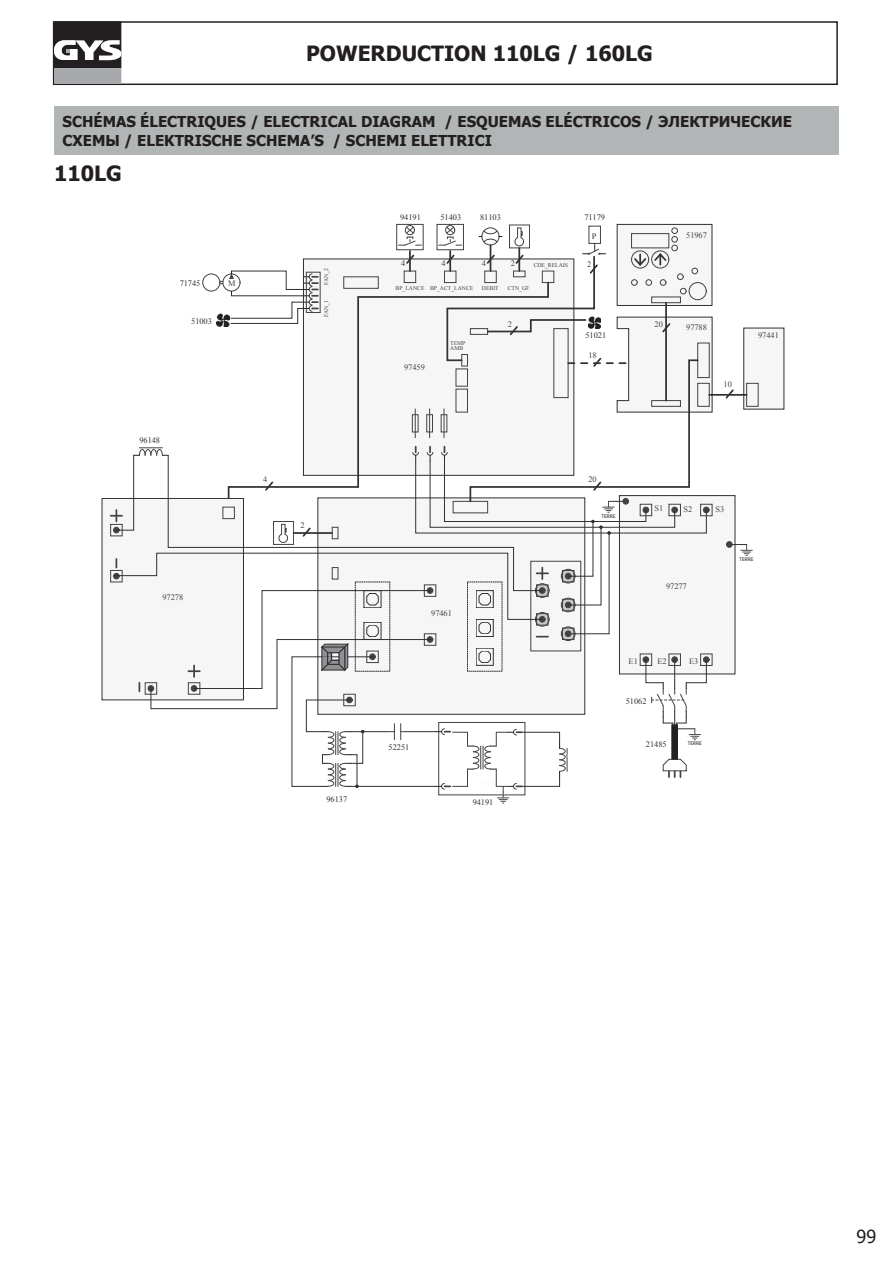
<style>
.page{position:relative;width:893px;height:1263px;background:#fff}
.page>*{position:absolute;margin:0;border:0;box-sizing:border-box;transform-origin:0 0}
.t1{font:700 21px "Tahoma";color:#231f20}
.t2{font:18px "Tahoma";color:#231f20}
.t3{font:700 15px/18px "Tahoma";color:#231f20}
.t4{font:8.4px "Times New Roman";letter-spacing:-.005em;color:#323031}
.t5{font:8.4px "Times New Roman";letter-spacing:-.005em;color:#414243}
.t6{font:5.7px/5.7px "Times New Roman";letter-spacing:-.005em;color:#414243}
.t7{font:700 4.95px "Arial Narrow";letter-spacing:.005em;color:#4c4d4e}
</style>
<div class="page">
<div style="left:53px;top:21px;width:785px;height:64px;border:2px solid #231f20"></div>
<div style="left:54px;top:68px;width:67px;height:16px;background:#a8a9ad"></div>
<svg style="left:54px;top:21px;width:67px;height:47px"></svg>
<div style="left:54px;top:106px;width:784px;height:49px;background:#b2b5b5"></div>
<div style="left:619px;top:496px;width:116px;height:178px;background:#f6f6f7"></div>
<div style="left:396px;top:224px;width:27px;height:26px;border:1px solid #414243"></div>
<div style="left:437px;top:224px;width:27px;height:26px;border:1px solid #414243"></div>
<div style="left:617px;top:224px;width:95px;height:82px;border:1px solid #323031"></div>
<div style="left:744px;top:328px;width:40px;height:81px;background:#f6f6f7"></div>
<div style="left:743px;top:328px;width:41px;height:81px;border:1px solid #323031"></div>
<div style="left:746px;top:383px;width:12px;height:24px;border:1px solid #414243"></div>
<hr style="left:709px;top:394px;width:38px;height:2px;background:#323031">
<svg style="left:724px;top:389px;width:11px;height:10px"></svg>
<div style="left:102px;top:498px;width:141px;height:202px;background:#f6f6f7"></div>
<div style="left:110px;top:524px;width:12px;height:12px;border:1px solid #414243"></div>
<div style="left:110px;top:570px;width:12px;height:12px;border:1px solid #414243"></div>
<svg style="left:731px;top:544px;width:21px;height:12px"></svg>
<svg style="left:726px;top:541px;width:6px;height:7px"></svg>
<svg style="left:111px;top:226px;width:601px;height:578px"></svg>
<h1 class="t1" style="left:306px;top:39px;width:348px">POWERDUCTION 110LG / 160LG</h1>
<p class="t3" style="left:63px;top:112px;width:731px">SCHÉMAS ÉLECTRIQUES / ELECTRICAL DIAGRAM / ESQUEMAS ELÉCTRICOS / ЭЛЕКТРИЧЕСКИЕ<br>СХЕМЫ / ELEKTRISCHE SCHEMA’S / SCHEMI ELETTRICI</p>
<h1 class="t1" style="left:54px;top:158px;width:69px">110LG</h1>
<p class="t4" style="left:180px;top:278px;width:22px">71745</p>
<p class="t5" style="left:228px;top:278px;width:9px">M</p>
<p class="t4" style="left:191px;top:315px;width:22px">51003</p>
<p class="t6" style="left:323px;top:285px;width:19px;rotate:-90deg">FAN_2</p>
<p class="t6" style="left:323px;top:317px;width:19px;rotate:-90deg">FAN_1</p>
<p class="t4" style="left:139px;top:435px;width:22px">96148</p>
<p class="t5" style="left:162px;top:592px;width:22px">97278</p>
<p class="t5" style="left:263px;top:474px;width:6px">4</p>
<p class="t5" style="left:301px;top:520px;width:6px">2</p>
<p class="t4" style="left:326px;top:794px;width:22px">96137</p>
<p class="t4" style="left:400px;top:212px;width:22px">94191</p>
<p class="t4" style="left:440px;top:212px;width:22px">51403</p>
<p class="t4" style="left:480px;top:212px;width:22px">81103</p>
<p class="t5" style="left:401px;top:258px;width:6px">4</p>
<p class="t5" style="left:442px;top:258px;width:6px">4</p>
<p class="t5" style="left:482px;top:258px;width:6px">4</p>
<p class="t5" style="left:511px;top:258px;width:6px">2</p>
<p class="t6" style="left:534px;top:262px;width:36px">CDE_RELAIS</p>
<p class="t6" style="left:396px;top:285px;width:79px">BP_LANCE BP_ACT_LANCE</p>
<p class="t6" style="left:482px;top:285px;width:18px">DEBIT</p>
<p class="t6" style="left:508px;top:285px;width:23px">CTN_GF</p>
<p class="t5" style="left:404px;top:361px;width:22px">97459</p>
<p class="t6" style="left:450px;top:340px;width:17px">TEMP<br>AMB</p>
<p class="t5" style="left:508px;top:318px;width:6px">2</p>
<p class="t4" style="left:584px;top:212px;width:22px">71179</p>
<p class="t4" style="left:592px;top:230px;width:6px">P</p>
<p class="t5" style="left:587px;top:259px;width:6px">2</p>
<p class="t4" style="left:585px;top:330px;width:22px">51021</p>
<p class="t5" style="left:588px;top:350px;width:10px">18</p>
<p class="t5" style="left:686px;top:229px;width:22px">51967</p>
<p class="t5" style="left:655px;top:318px;width:10px">20</p>
<p class="t5" style="left:686px;top:321px;width:22px">97788</p>
<p class="t5" style="left:724px;top:379px;width:10px">10</p>
<p class="t5" style="left:758px;top:330px;width:22px">97441</p>
<p class="t5" style="left:431px;top:607px;width:22px">97461</p>
<p class="t4" style="left:389px;top:741px;width:22px">52251</p>
<p class="t4" style="left:473px;top:796px;width:22px">94191</p>
<p class="t5" style="left:588px;top:474px;width:10px">20</p>
<p class="t7" style="left:601px;top:512px;width:15px">TERRE</p>
<p class="t5" style="left:655px;top:503px;width:10px">S1</p>
<p class="t5" style="left:683px;top:503px;width:10px">S2</p>
<p class="t5" style="left:716px;top:503px;width:10px">S3</p>
<p class="t5" style="left:666px;top:580px;width:22px">97277</p>
<p class="t7" style="left:740px;top:555px;width:15px">TERRE</p>
<p class="t5" style="left:629px;top:655px;width:11px">E1</p>
<p class="t5" style="left:657px;top:655px;width:11px">E2</p>
<p class="t5" style="left:689px;top:655px;width:11px">E3</p>
<p class="t4" style="left:626px;top:695px;width:22px">51062</p>
<p class="t4" style="left:646px;top:739px;width:22px">21485</p>
<p class="t7" style="left:688px;top:739px;width:15px">TERRE</p>
<p class="t2" style="left:856px;top:1224px;width:21px">99</p>
</div>
